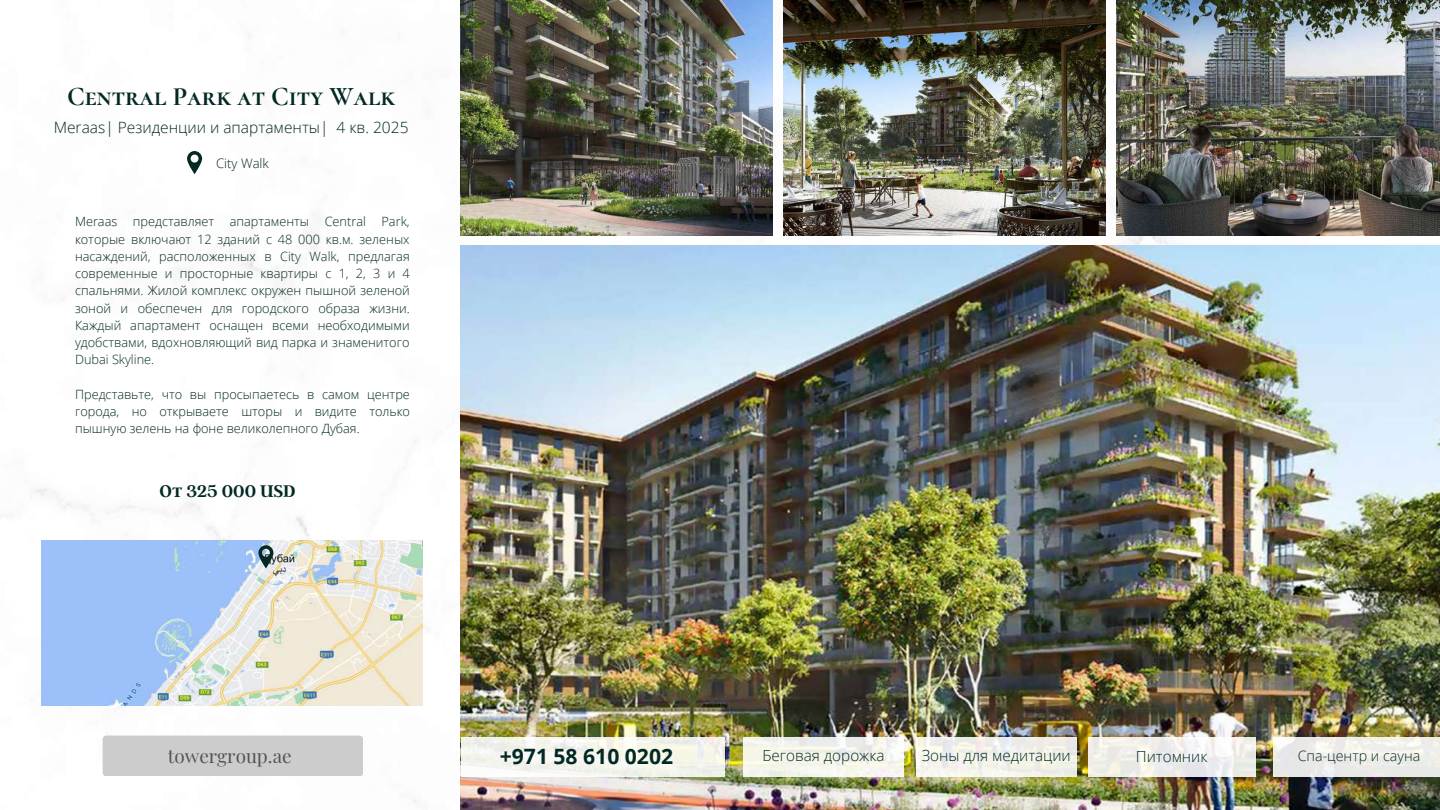
<style>
.page{position:relative;width:1440px;height:810px;background:#fff}
.page>*{position:absolute;margin:0;border:0;box-sizing:border-box;transform-origin:0 0}
.t1{font:700 26.4px "Cormorant SC";color:#022924}
.t2{font:700 21.1px "Open Sans";color:#022924}
.t3{font:18.9px "Playfair Display";color:#545454}
.t4{font:600 18.8px "Argent CF";color:#022924}
.t5{font:300 15.5px "Open Sans";color:#022924}
.t6{font:300 15.3px "Open Sans";color:#022924}
.t7{font:300 14.3px "Open Sans";color:#022924}
.t8{font:300 13.1px "Open Sans";color:#022924}
.t9{font:300 12.8px/17.2px "Open Sans";color:#022924;text-align:justify}
</style>
<div class="page">
<img style="left:461px;top:246px;width:979px;height:564px">
<img style="left:461px;top:0;width:312px;height:236px">
<img style="left:783px;top:0;width:323px;height:236px">
<img style="left:1116px;top:0;width:324px;height:236px">
<div style="left:461px;top:737px;width:264px;height:39px;background:linear-gradient(to right,#f5f5f2,#f4f4ea)"></div>
<svg style="left:743px;top:737px;width:161px;height:39px;fill:#f5f5eb"></svg>
<div style="left:916px;top:737px;width:160px;height:39px;background:linear-gradient(to right,#f4f3ee,#eeeee7)"></div>
<svg style="left:1088px;top:737px;width:167px;height:39px;fill:#efeeea"></svg>
<div style="left:1273px;top:737px;width:167px;height:39px;background:linear-gradient(to bottom,#f4f2ee,#e7e8e7)"></div>
<div style="left:103px;top:736px;width:260px;height:40px;background:#ccc;border-radius:4px"></div>
<img style="left:41px;top:541px;width:381px;height:165px">
<svg style="left:258px;top:545px;width:15px;height:23px"></svg>
<svg style="left:187px;top:151px;width:15px;height:23px"></svg>
<h1 class="t1" style="left:67px;top:80px;width:330px">Central Park at City Walk</h1>
<p class="t5" style="left:54px;top:117px;width:356px">Meraas| Резиденции и апартаменты| 4 кв. 2025</p>
<p class="t8" style="left:216px;top:154px;width:54px">City Walk</p>
<p class="t9" style="left:75px;top:213px;width:336px">Meraas представляет апартаменты Central Park, которые включают 12 зданий с 48 000 кв.м. зеленых насаждений, расположенных в City Walk, предлагая современные и просторные квартиры с 1, 2, 3 и 4 спальнями. Жилой комплекс окружен пышной зеленой зоной и обеспечен для городского образа жизни.<br>Каждый апартамент оснащен всеми необходимыми удобствами, вдохновляющий вид парка и знаменитого Dubai Skyline.</p>
<p class="t9" style="left:75px;top:385px;width:336px">Представьте, что вы просыпаетесь в самом центре города, но открываете шторы и видите только пышную зелень на фоне великолепного Дубая.</p>
<h3 class="t4" style="left:160px;top:479px;width:138px">От 325 000 USD</h3>
<h3 class="t3" style="left:168px;top:743px;width:125px">towergroup.ae</h3>
<h2 class="t2" style="left:500px;top:741px;width:175px">+971 58 610 0202</h2>
<p class="t6" style="left:762px;top:745px;width:124px">Беговая дорожка</p>
<p class="t6" style="left:922px;top:745px;width:151px">Зоны для медитации</p>
<p class="t6" style="left:1136px;top:746px;width:73px">Питомник</p>
<p class="t7" style="left:1298px;top:745px;width:124px">Спа-центр и сауна</p>
</div>
